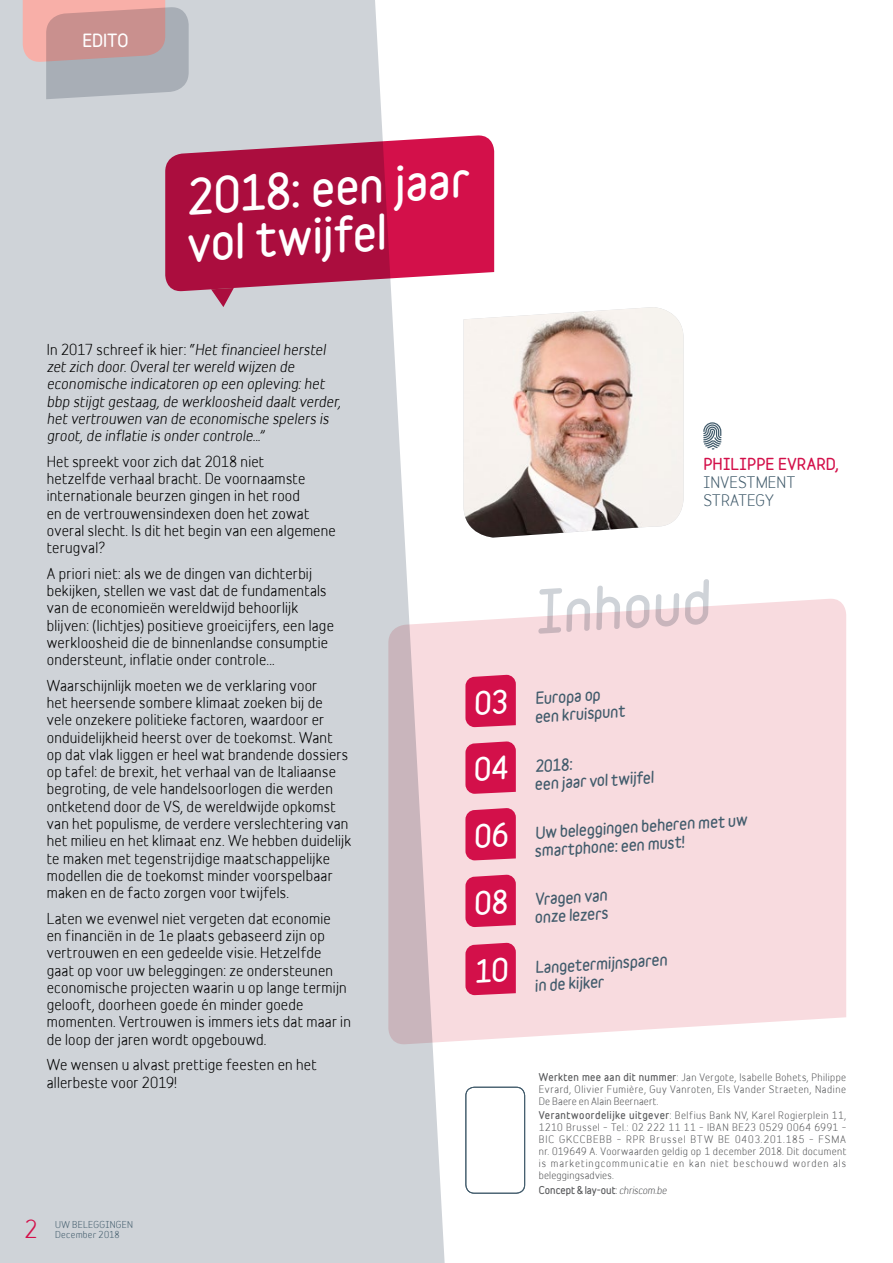
<style>
.page{position:relative;width:893px;height:1263px;background:#fff}
.page>*{position:absolute;margin:0;border:0;box-sizing:border-box;transform-origin:0 0}
.t1{font:700 54px "Belfius Normal";color:#cfd3d8}
.t2{font:700 44.55px/47.2px "Belfius Normal";color:#fff}
.t3{font:23.25px "Belfius Normal";color:#d3104a}
.t4{font:700 16.5px "Belfius Alternative";color:#fff}
.t5{font:700 15px/18.5px "Belfius Normal";color:#425c6c}
.t6{font:15px/18px "Belfius Normal";letter-spacing:.01em;color:#425c6c}
.t7{font:700 15px "Belfius Normal";letter-spacing:.01em;color:#d3104a}
.t8{font:14.25px/17.2px "Belfius Alternative";letter-spacing:.015em;color:#000}
.t9{font:italic 14.25px/17.2px "Belfius Alternative";letter-spacing:.015em;color:#000}
.t10{font:9.75px/12px "Belfius Alternative";letter-spacing:.055em;color:#58595b;text-align:justify}
.t11{font:700 9.75px "Belfius Alternative";color:#58595b}
.t12{font:9px/10.5px "Belfius Normal";letter-spacing:.03em;color:#425c6c}
.s1{font-style:normal}
.s2{font-weight:700}
.s3{font-weight:400}
.s4{font-weight:400;font-style:italic}
</style>
<div class="page">
<div style="left:0;top:0;width:445px;height:1263px;background:#cfd3d8"></div>
<svg style="left:23px;top:0;width:166px;height:99px"></svg>
<svg style="left:388px;top:598px;width:458px;height:447px;fill:#f8dbdf"></svg>
<svg style="left:703px;top:422px;width:18px;height:27px"></svg>
<img style="left:463px;top:307px;width:221px;height:231px">
<div style="left:465px;top:1087px;width:60px;height:106px;border:1px solid #425c6c;border-radius:9px"></div>
<svg style="left:165px;top:134px;width:329px;height:158px;fill:#ab0d3e"></svg>
<svg style="left:211px;top:288px;width:23px;height:19px"></svg>
<svg style="left:465px;top:741px;width:51px;height:53px"></svg>
<svg style="left:465px;top:808px;width:51px;height:52px"></svg>
<svg style="left:465px;top:675px;width:51px;height:52px"></svg>
<svg style="left:465px;top:875px;width:51px;height:52px"></svg>
<svg style="left:465px;top:943px;width:51px;height:52px"></svg>
<p class="t4" style="left:82px;top:27px;width:47px">EDITO</p>
<h2 class="t2" style="left:183px;top:171px;width:287px;rotate:-3deg">2018: een jaar vol twijfel</h2>
<p class="t9" style="left:47px;top:339px;width:295px"><span class="s1">In 2017 schreef ik hier: “</span>Het financieel herstel zet zich door. Overal ter wereld wijzen de economische indicatoren op een opleving: het bbp stijgt gestaag, de werkloosheid daalt verder, het vertrouwen van de economische spelers is groot, de inflatie is onder controle...<span class="s1">”</span></p>
<p class="t8" style="left:47px;top:451px;width:291px">Het spreekt voor zich dat 2018 niet<br>hetzelfde verhaal bracht. De voornaamste internationale beurzen gingen in het rood<br>en de vertrouwensindexen doen het zowat overal slecht. Is dit het begin van een algemene terugval?</p>
<p class="t8" style="left:47px;top:563px;width:289px">A priori niet: als we de dingen van dichterbij bekijken, stellen we vast dat de fundamentals van de economieën wereldwijd behoorlijk blijven: (lichtjes) positieve groeicijfers, een lage werkloosheid die de binnenlandse consumptie ondersteunt, inflatie onder controle...</p>
<p class="t8" style="left:47px;top:675px;width:306px">Waarschijnlijk moeten we de verklaring voor<br>het heersende sombere klimaat zoeken bij de vele onzekere politieke factoren, waardoor er onduidelijkheid heerst over de toekomst. Want op dat vlak liggen er heel wat brandende dossiers op tafel: de brexit, het verhaal van de Italiaanse begroting, de vele handelsoorlogen die werden ontketend door de VS, de wereldwijde opkomst van het populisme, de verdere verslechtering van het milieu en het klimaat enz. We hebben duidelijk te maken met tegenstrijdige maatschappelijke modellen die de toekomst minder voorspelbaar maken en de facto zorgen voor twijfels.</p>
<p class="t8" style="left:47px;top:908px;width:306px">Laten we evenwel niet vergeten dat economie<br>en financiën in de 1e plaats gebaseerd zijn op vertrouwen en een gedeelde visie. Hetzelfde gaat op voor uw beleggingen: ze ondersteunen economische projecten waarin u op lange termijn gelooft, doorheen goede én minder goede momenten. Vertrouwen is immers iets dat maar in de loop der jaren wordt opgebouwd.</p>
<p class="t8" style="left:47px;top:1055px;width:271px">We wensen u alvast prettige feesten en het allerbeste voor 2019!</p>
<h3 class="t3" style="left:25px;top:1210px;width:15px">2</h3>
<p class="t12" style="left:55px;top:1218px;width:79px">UW BELEGGINGEN<br>December 2018</p>
<p class="t7" style="left:703px;top:452px;width:137px">PHILIPPE EVRARD,</p>
<p class="t6" style="left:703px;top:472px;width:93px">INVESTMENT<br>STRATEGY</p>
<h1 class="t1" style="left:533px;top:570px;width:177px;rotate:-3deg">Inhoud</h1>
<p class="t5" style="left:533px;top:689px;width:92px;rotate:-4deg">Europa op een kruispunt</p>
<p class="t5" style="left:533px;top:757px;width:121px;rotate:-4deg">2018:<br>een jaar vol twijfel</p>
<p class="t5" style="left:533px;top:824px;width:215px;line-height:17.9px;rotate:-4deg">Uw beleggingen beheren met uw smartphone: een must!</p>
<p class="t5" style="left:533px;top:890px;width:76px;line-height:18px;rotate:-4deg">Vragen van onze lezers</p>
<p class="t5" style="left:533px;top:959px;width:136px;line-height:17.7px;rotate:-4deg">Langetermijnsparen in de kijker</p>
<p class="t10" style="left:539px;top:1070px;width:309px"><span class="s2">Werkten mee aan dit nummer</span>: Jan Vergote, Isabelle Bohets, Philippe Evrard, Olivier Fumière, Guy Vanroten, Els Vander Straeten, Nadine De Baere en Alain Beernaert.</p>
<p class="t10" style="left:539px;top:1109px;width:309px"><span class="s2">Verantwoordelijke uitgever</span>: Belfius Bank NV, Karel Rogierplein 11, 1210 Brussel – Tel.: 02 222 11 11 – IBAN BE23 0529 0064 6991 – BIC GKCCBEBB – RPR Brussel BTW BE 0403.201.185 – FSMA nr. 019649 A. Voorwaarden geldig op 1 december 2018. Dit document is marketingcommunicatie en kan niet beschouwd worden als beleggingsadvies.</p>
<p class="t11" style="left:539px;top:1182px;width:130px">Concept &amp; lay-out<span class="s3">:</span> <span class="s4">chriscom.be</span></p>
</div>
